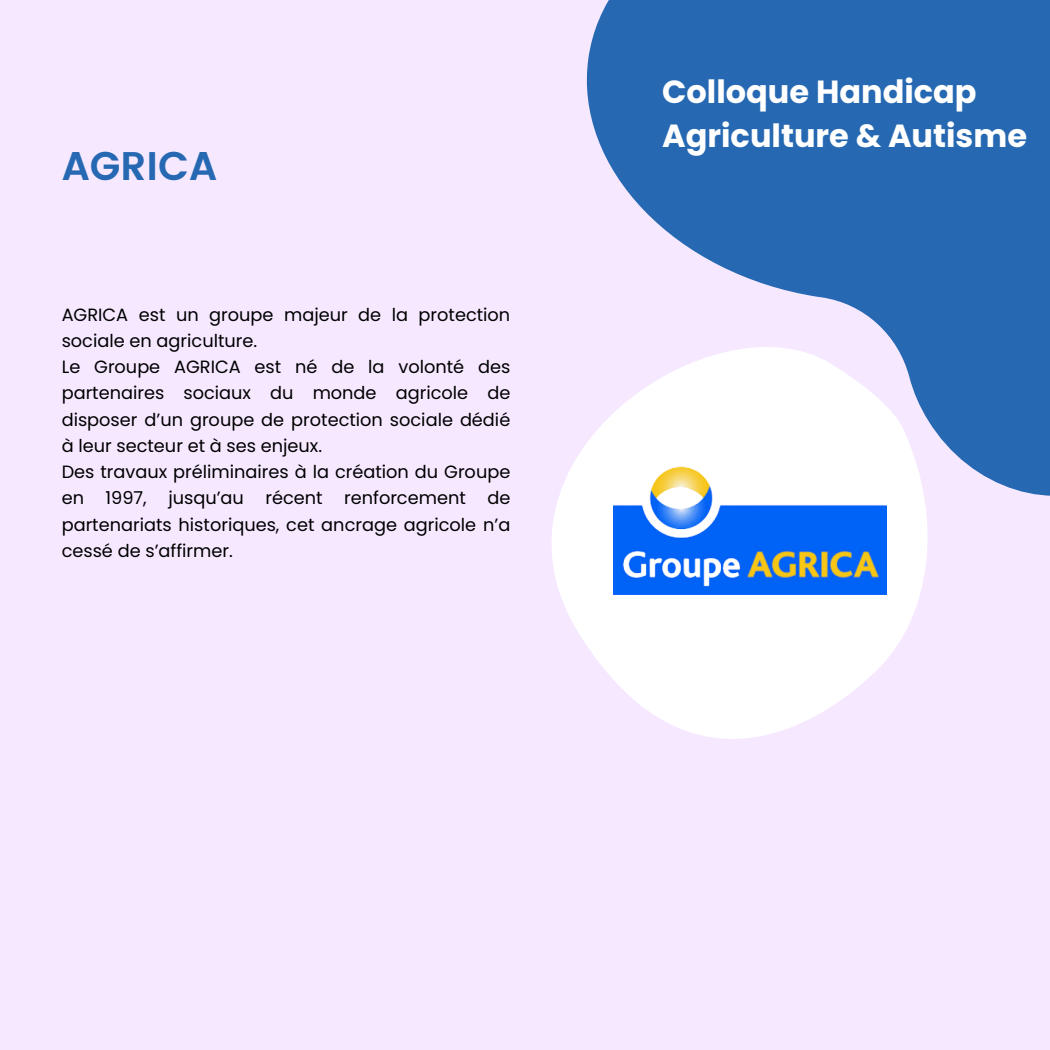
<style>
.page{position:relative;width:1050px;height:1050px;background:#f6e8ff}
.page>*{position:absolute;margin:0;border:0;box-sizing:border-box;transform-origin:0 0}
.t1{font:600 40px "Poppins";color:#2669b2}
.t2{font:700 32px/44.2px "Poppins";color:#fff}
.t3{font:17.7px/26.2px "Poppins";color:#000;text-align:justify}
</style>
<div class="page">
<svg style="left:586px;top:0;width:464px;height:496px;background:#3975b9"></svg>
<svg style="left:551px;top:294px;width:394px;height:445px;fill:#fff"></svg>
<img style="left:614px;top:460px;width:273px;height:134px">
<p class="t1" style="left:62px;top:143px;width:157px">AGRICA</p>
<p class="t3" style="left:62px;top:301px;width:450px">AGRICA est un groupe majeur de la protection sociale en agriculture.</p>
<h2 class="t3" style="left:62px;top:354px;width:450px">Le Groupe AGRICA est né de la volonté des partenaires sociaux du monde agricole de disposer d’un groupe de protection sociale dédié à leur secteur et à ses enjeux.</h2>
<h1 class="t3" style="left:62px;top:459px;width:450px">Des travaux préliminaires à la création du Groupe en 1997, jusqu’au récent renforcement de partenariats historiques, cet ancrage agricole n’a cessé de s’affirmer.</h1>
<p class="t2" style="left:662px;top:70px;width:366px">Colloque Handicap<br>Agriculture &amp; Autisme</p>
</div>
